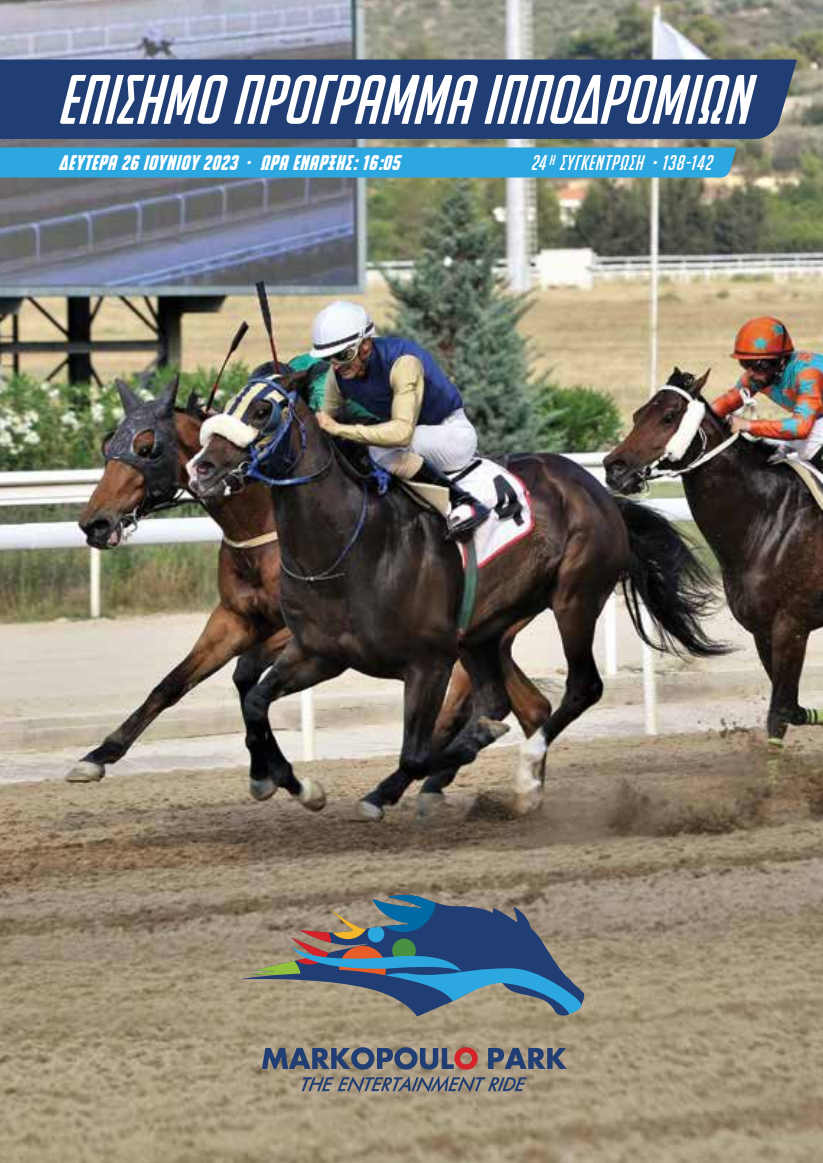
<style>
.page{position:relative;width:823px;height:1163px;background:#fff}
.page>*{position:absolute;margin:0;border:0;box-sizing:border-box;transform-origin:0 0}
.t1{font:italic 500 68px "OPAP";color:#fff}
.t2{font:italic 500 20.6px "OPAP";letter-spacing:.03em;color:#fff}
.t3{font:italic 500 20.6px "OPAP";letter-spacing:.04em;color:#fff}
</style>
<div class="page">
<img style="left:0;top:0;width:822px;height:1162px">
<svg style="left:239px;top:894px;width:343px;height:122px;background:#687680"></svg>
<svg style="left:301px;top:1075px;width:225px;height:17px;background:#7d7c7d"></svg>
<svg style="left:262px;top:1047px;width:215px;height:22px;background:#686474"></svg>
<svg style="left:488px;top:1047px;width:78px;height:21px;background:#5a6478"></svg>
<div style="left:0;top:59px;width:796px;height:80px;background:#203e74"></div>
<div style="left:0;top:147px;width:736px;height:30px;background:#2da7df"></div>
<h1 class="t1" style="left:60px;top:62px;width:692px">ΕΠΙΣΗΜΟ ΠΡΟΓΡΑΜΜΑ ΙΠΠΟΔΡΟΜΙΩΝ</h1>
<p class="t2" style="left:60px;top:152px;width:342px">ΔΕΥΤΕΡΑ 26 ΙΟΥΝΙου 2023 . ωρα εναρξησ: 16:05</p>
<p class="t3" style="left:531px;top:152px;width:182px">24 <sup>h</sup> συγκεντρωση <sup>.</sup> 138-142</p>
</div>
